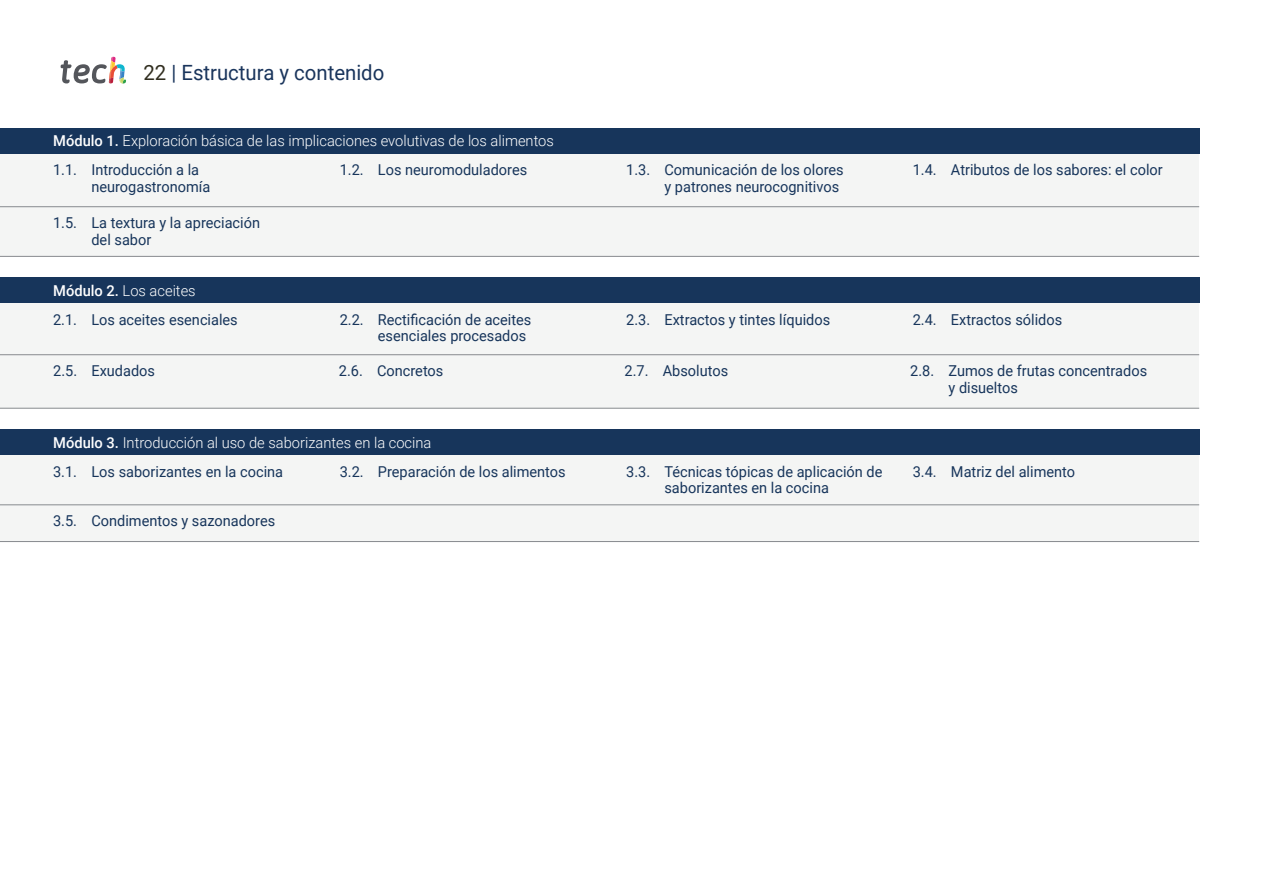
<style>
.page{position:relative;width:1263px;height:893px;background:#fff}
.page>*{position:absolute;margin:0;border:0;box-sizing:border-box;transform-origin:0 0}
.t1{font:21px "Roboto";color:#1a355c}
.t2{font:15px/16.5px "Roboto";color:#17355b}
.t3{font:300 15px "Roboto";color:#fff}
.s1{color:#312e20}
.s2{font-weight:500}
</style>
<div class="page">
<svg style="left:61px;top:57px;width:65px;height:27px"></svg>
<div style="left:0;top:153px;width:1199px;height:103px;background:#f4f5f4"></div>
<div style="left:0;top:303px;width:1199px;height:105px;background:#f4f5f4"></div>
<div style="left:0;top:455px;width:1199px;height:87px;background:#f4f5f4"></div>
<hr style="left:0;top:256px;width:1199px;height:1px;background:#878a8e">
<hr style="left:0;top:206px;width:1199px;height:1px;background:#878a8e">
<hr style="left:0;top:408px;width:1199px;height:1px;background:#878a8e">
<hr style="left:0;top:354px;width:1199px;height:1px;background:#878a8e">
<hr style="left:0;top:505px;width:1199px;height:1px;background:#878a8e">
<hr style="left:0;top:541px;width:1199px;height:1px;background:#878a8e">
<div style="left:0;top:128px;width:1199px;height:25px;background:#17355b"></div>
<div style="left:0;top:277px;width:1199px;height:26px;background:#17355b"></div>
<div style="left:0;top:429px;width:1199px;height:26px;background:#17355b"></div>
<h1 class="t1" style="left:144px;top:57px;width:242px"><span class="s1">22</span> | Estructura y contenido</h1>
<p class="t3" style="left:53px;top:131px;width:502px"><span class="s2">Módulo 1.</span> Exploración básica de las implicaciones evolutivas de los alimentos</p>
<p class="t2" style="left:91px;top:161px;width:120px;text-indent:-38px">1.1. Introducción a la neurogastronomía</p>
<p class="t2" style="left:340px;top:161px;width:189px">1.2. Los neuromoduladores</p>
<p class="t2" style="left:664px;top:161px;width:181px;text-indent:-38px">1.3. Comunicación de los olores y patrones neurocognitivos</p>
<p class="t2" style="left:913px;top:161px;width:252px">1.4. Atributos de los sabores: el color</p>
<p class="t2" style="left:91px;top:214px;width:170px;text-indent:-38px">1.5. La textura y la apreciación del sabor</p>
<p class="t3" style="left:53px;top:280px;width:144px"><span class="s2">Módulo 2.</span> Los aceites</p>
<p class="t2" style="left:53px;top:311px;width:186px">2.1. Los aceites esenciales</p>
<p class="t2" style="left:378px;top:311px;width:155px;text-indent:-38px">2.2. Rectificación de aceites esenciales procesados</p>
<p class="t2" style="left:626px;top:311px;width:206px">2.3. Extractos y tintes líquidos</p>
<p class="t2" style="left:913px;top:311px;width:151px">2.4. Extractos sólidos</p>
<p class="t2" style="left:53px;top:362px;width:103px">2.5. Exudados</p>
<p class="t2" style="left:339px;top:362px;width:106px">2.6. Concretos</p>
<p class="t2" style="left:624px;top:362px;width:105px">2.7. Absolutos</p>
<p class="t2" style="left:948px;top:362px;width:200px;text-indent:-38px">2.8. Zumos de frutas concentrados y disueltos</p>
<p class="t3" style="left:53px;top:432px;width:380px"><span class="s2">Módulo 3.</span> Introducción al uso de saborizantes en la cocina</p>
<p class="t2" style="left:53px;top:463px;width:231px">3.1. Los saborizantes en la cocina</p>
<p class="t2" style="left:340px;top:463px;width:228px">3.2. Preparación de los alimentos</p>
<p class="t2" style="left:664px;top:463px;width:219px;text-indent:-38px">3.3. Técnicas tópicas de aplicación de saborizantes en la cocina</p>
<p class="t2" style="left:913px;top:463px;width:164px">3.4. Matriz del alimento</p>
<p class="t2" style="left:53px;top:512px;width:224px">3.5. Condimentos y sazonadores</p>
</div>
